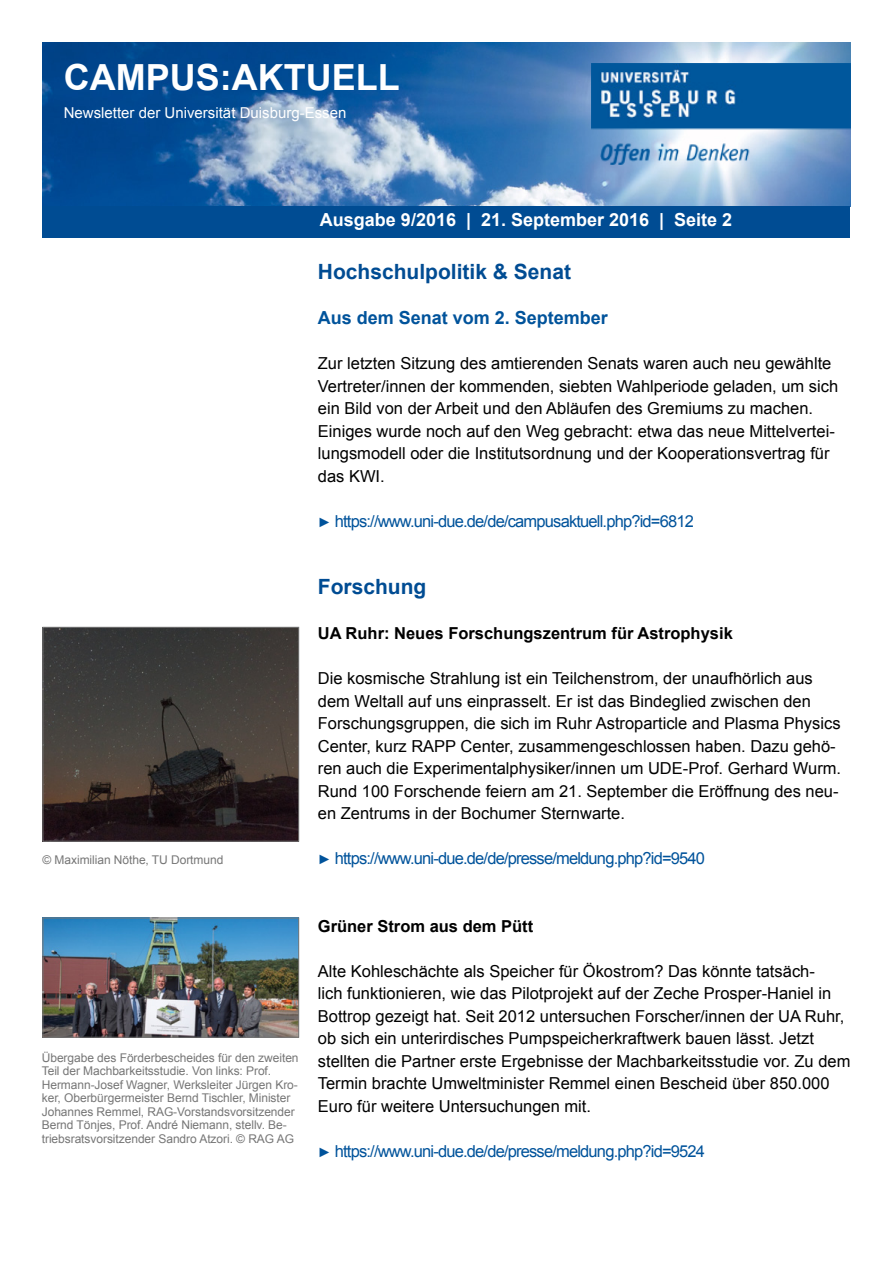
<style>
.page{position:relative;width:893px;height:1263px;background:#fff}
.page>*{position:absolute;margin:0;border:0;box-sizing:border-box;transform-origin:0 0}
.t1{font:700 36px "Arial";color:#fff}
.t2{font:700 21px "Arial";color:#004c93}
.t3{font:700 18px "Arial";color:#fff}
.t4{font:700 18px "Arial";color:#00539b}
.t5{font:16.5px/22.5px "Arial";color:#000}
.t6{font:16.5px "Arial";letter-spacing:-.05em;color:#00539b}
.t7{font:700 16.5px "Arial";color:#000}
.t8{font:15px "Arial";color:#fff}
.t9{font:12px/13.5px "Arial";letter-spacing:-.005em;color:#767676}
.s1{font-size:13.5px}
</style>
<div class="page">
<img style="left:43px;top:43px;width:807px;height:163px">
<img style="left:591px;top:64px;width:259px;height:100px">
<div style="left:43px;top:206px;width:807px;height:32px;background:#004c93"></div>
<img style="left:45px;top:629px;width:252px;height:211px">
<div style="left:43px;top:627px;width:256px;height:215px;border:1px solid #767676"></div>
<img style="left:45px;top:920px;width:252px;height:115px">
<div style="left:43px;top:918px;width:256px;height:119px;border:1px solid #767676"></div>
<h1 class="t1" style="left:64px;top:53px;width:337px">CAMPUS:AKTUELL</h1>
<p class="t8" style="left:64px;top:103px;width:284px">Newsletter der Universität Duisburg-Essen</p>
<p class="t9" style="left:43px;top:853px;width:182px">© Maximilian Nöthe, TU Dortmund</p>
<p class="t3" style="left:320px;top:208px;width:414px">Ausgabe 9/2016 | 21. September 2016 | Seite 2</p>
<p class="t2" style="left:318px;top:258px;width:255px">Hochschulpolitik &amp; Senat</p>
<p class="t4" style="left:318px;top:306px;width:292px">Aus dem Senat vom 2. September</p>
<p class="t5" style="left:318px;top:352px;width:522px">Zur letzten Sitzung des amtierenden Senats waren auch neu gewählte Vertreter/innen der kommenden, siebten Wahlperiode geladen, um sich ein Bild von der Arbeit und den Abläufen des Gremiums zu machen.<br>Einiges wurde noch auf den Weg gebracht: etwa das neue Mittelvertei&shy;lungsmodell oder die Institutsordnung und der Kooperationsvertrag für das KWI.</p>
<p class="t6" style="left:318px;top:510px;width:378px"><span class="s1">►</span> https://www.uni-due.de/de/campusaktuell.php?id=6812</p>
<p class="t2" style="left:318px;top:573px;width:110px">Forschung</p>
<p class="t7" style="left:318px;top:622px;width:416px">UA Ruhr: Neues Forschungszentrum für Astrophysik</p>
<p class="t5" style="left:318px;top:667px;width:525px">Die kosmische Strahlung ist ein Teilchenstrom, der unaufhörlich aus dem Weltall auf uns einprasselt. Er ist das Bindeglied zwischen den Forschungsgruppen, die sich im Ruhr Astroparticle and Plasma Physics Center, kurz RAPP Center, zusammengeschlossen haben. Dazu gehö&shy;ren auch die Experimentalphysiker/innen um UDE-Prof. Gerhard Wurm.<br>Rund 100 Forschende feiern am 21. September die Eröffnung des neu&shy;en Zentrums in der Bochumer Sternwarte.</p>
<p class="t6" style="left:318px;top:847px;width:389px"><span class="s1">►</span> https://www.uni-due.de/de/presse/meldung.php?id=9540</p>
<p class="t9" style="left:42px;top:1051px;width:258px">Übergabe des Förderbescheides für den zweiten Teil der Machbarkeitsstudie. Von links: Prof.<br>Hermann-Josef Wagner, Werksleiter Jürgen Kro&shy;ker, Oberbürgermeister Bernd Tischler, Minister Johannes Remmel, RAG-Vorstandsvorsitzender Bernd Tönjes, Prof. André Niemann, stellv. Be&shy;triebsratsvorsitzender Sandro Atzori. © RAG AG</p>
<p class="t7" style="left:318px;top:915px;width:217px">Grüner Strom aus dem Pütt</p>
<p class="t5" style="left:318px;top:960px;width:534px">Alte Kohleschächte als Speicher für Ökostrom? Das könnte tatsäch-<br>lich funktionieren, wie das Pilotprojekt auf der Zeche Prosper-Haniel in Bottrop gezeigt hat. Seit 2012 untersuchen Forscher/innen der UA Ruhr, ob sich ein unterirdisches Pumpspeicherkraftwerk bauen lässt. Jetzt stellten die Partner erste Ergebnisse der Machbarkeitsstudie vor. Zu dem Termin brachte Umweltminister Remmel einen Bescheid über 850.000<br>Euro für weitere Untersuchungen mit.</p>
<p class="t6" style="left:318px;top:1140px;width:389px"><span class="s1">►</span> https://www.uni-due.de/de/presse/meldung.php?id=9524</p>
</div>
